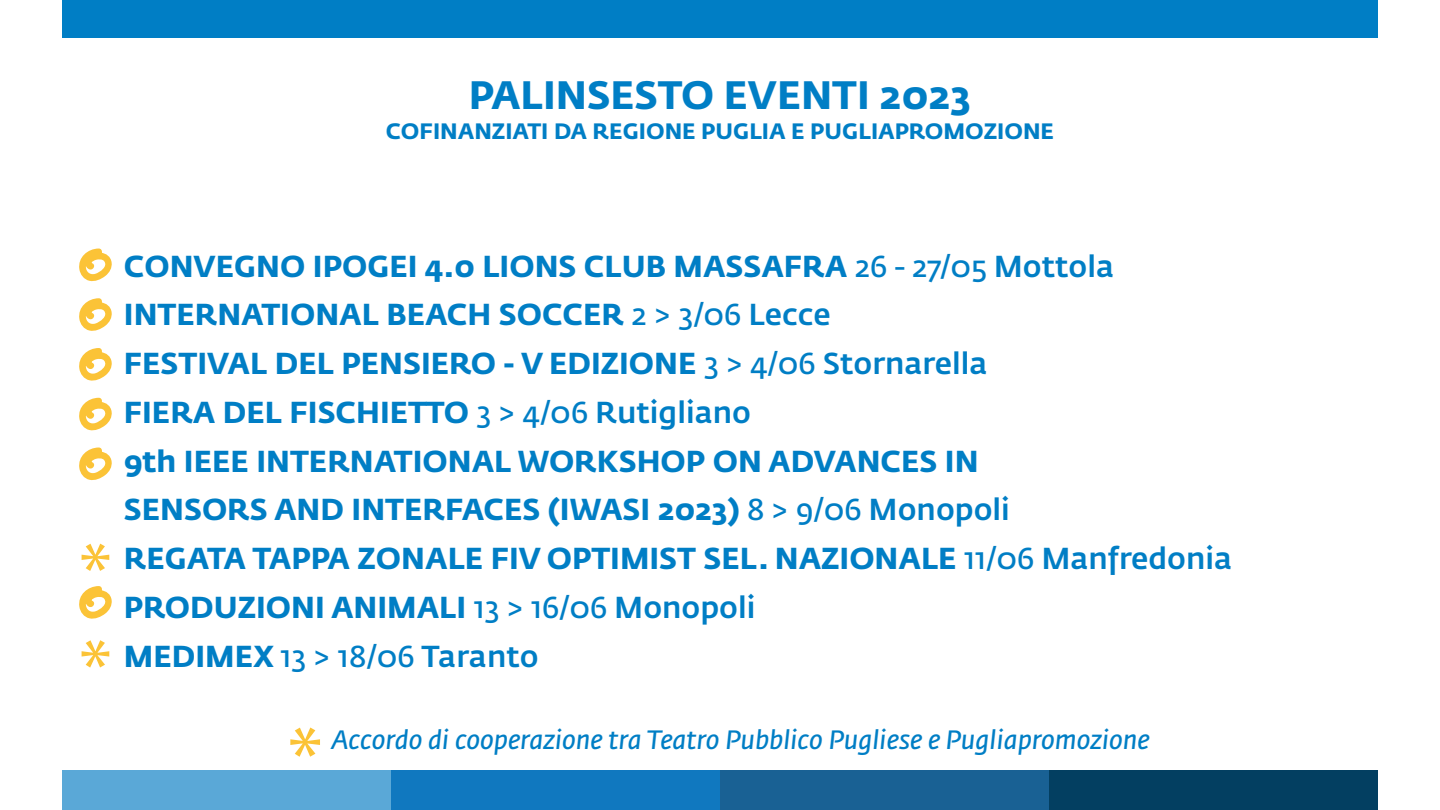
<style>
.page{position:relative;width:1440px;height:810px;background:#fff}
.page>*{position:absolute;margin:0;border:0;box-sizing:border-box;transform-origin:0 0}
.t1{font:700 39.22px "Fedra Sans Std";color:#007ec5}
.t2{font:700 30px/48.8px "Fedra Sans Std";color:#007ec5}
.t3{font:italic 26.25px "Fedra Sans Std";color:#007ec5}
.t4{font:700 22.05px "Fedra Sans Std";color:#007ec5}
.s1{font-weight:400}
.s2{font-weight:500}
</style>
<div class="page">
<svg style="left:82px;top:544px;width:27px;height:27px"></svg>
<svg style="left:82px;top:640px;width:27px;height:28px"></svg>
<svg style="left:79px;top:248px;width:33px;height:34px"></svg>
<svg style="left:79px;top:298px;width:33px;height:33px"></svg>
<svg style="left:79px;top:348px;width:33px;height:33px"></svg>
<svg style="left:79px;top:398px;width:33px;height:33px"></svg>
<svg style="left:79px;top:447px;width:33px;height:34px"></svg>
<svg style="left:79px;top:586px;width:33px;height:33px"></svg>
<svg style="left:290px;top:728px;width:30px;height:29px"></svg>
<div style="left:62px;top:0;width:1316px;height:38px;background:#007ec5"></div>
<div style="left:1049px;top:771px;width:329px;height:39px;background:#033f61"></div>
<div style="left:720px;top:771px;width:329px;height:39px;background:#196194"></div>
<div style="left:391px;top:771px;width:329px;height:39px;background:#1078bf"></div>
<div style="left:62px;top:771px;width:329px;height:39px;background:#5aa8d7"></div>
<h1 class="t1" style="left:469px;top:70px;width:504px">PALINSESTO EVENTI 2023</h1>
<p class="t4" style="left:386px;top:117px;width:670px">COFINANZIATI DA REGIONE PUGLIA E PUGLIAPROMOZIONE</p>
<p class="t2" style="left:124px;top:242px;width:1110px">CONVEGNO IPOGEI 4.0 LIONS CLUB MASSAFRA <span class="s1">26 - 27/05</span> <span class="s2">Mottola </span>INTERNATIONAL BEACH SOCCER <span class="s1">2 &gt; 3/06</span> <span class="s2">Lecce<br></span>FESTIVAL DEL PENSIERO - V EDIZIONE <span class="s1">3 &gt; 4/06</span> <span class="s2">Stornarella<br></span>FIERA DEL FISCHIETTO <span class="s1">3 &gt; 4/06</span> <span class="s2">Rutigliano<br></span>9th IEEE INTERNATIONAL WORKSHOP ON ADVANCES IN<br>SENSORS AND INTERFACES (IWASI 2023) <span class="s1">8 &gt; 9/06</span> <span class="s2">Monopoli<br></span>REGATA TAPPA ZONALE FIV OPTIMIST SEL. NAZIONALE <span class="s1">11/06</span> <span class="s2">Manfredonia </span>PRODUZIONI ANIMALI <span class="s1">13 &gt; 16/06</span> <span class="s2">Monopoli<br></span>MEDIMEX <span class="s1">13 &gt; 18/06</span> <span class="s2">Taranto</span></p>
<p class="t3" style="left:332px;top:723px;width:819px">Accordo di cooperazione tra Teatro Pubblico Pugliese e Pugliapromozione</p>
</div>
